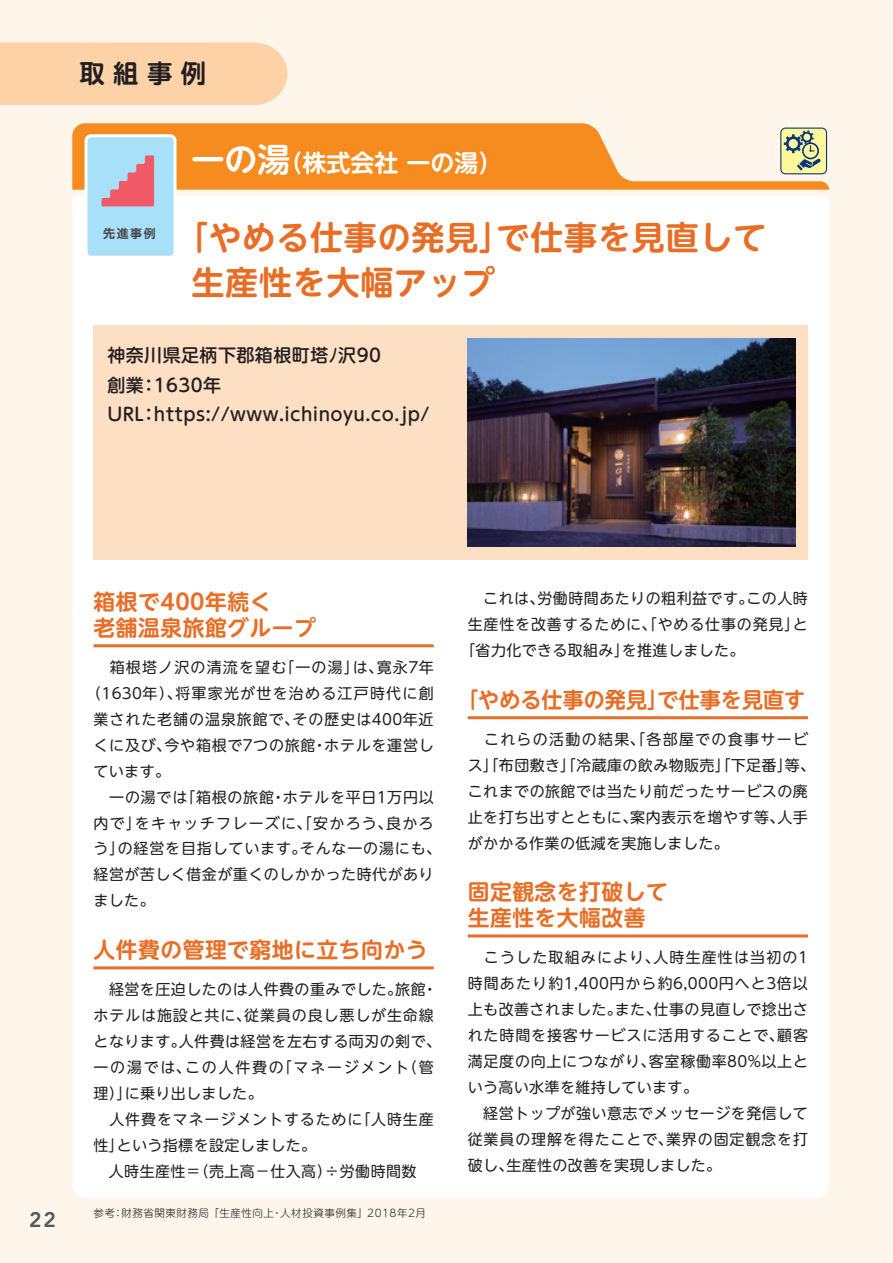
<style>
.page{position:relative;width:893px;height:1263px;background:#fef5eb}
.page>*{position:absolute;margin:0;border:0;box-sizing:border-box;transform-origin:0 0}
.t1{font:700 33px/45px "UD Shin M Go Pro De";letter-spacing:.025em;color:#e96d24}
.t2{font:700 25.35px "UD Shin M Go Pro De";color:#231f20}
.t3{font:700 24px "UD Shin M Go Pro De";color:#fff}
.t4{font:700 21.75px/26px "UD Shin M Go Pro De";letter-spacing:.025em;color:#e96d24}
.t5{font:700 21.75px "UD Shin M Go Pro De";color:#e96d24}
.t6{font:800 21px "Avenir LT Std";color:#57585a}
.t7{font:500 18px/29.5px "UD Shin M Go Pro";letter-spacing:.025em;color:#231f20}
.t8{font:15px/26px "UD Shin M Go Pro";letter-spacing:.03em;color:#231f20}
.t9{font:15px/26px "UD Shin M Go Pro";letter-spacing:.05em;color:#231f20}
.t10{font:15px "UD Shin M Go Pro";letter-spacing:.08em;color:#231f20}
.t11{font:15px "UD Shin M Go Pro";letter-spacing:.055em;color:#231f20}
.t12{font:15px "UD Shin M Go Pro";letter-spacing:.06em;color:#231f20}
.t13{font:15px "UD Shin M Go Pro";letter-spacing:.085em;color:#231f20}
.t14{font:700 12px "UD Shin M Go Pro De";color:#464748}
.t15{font:300 10.5px "UD Shin M Go Pro";letter-spacing:.05em;color:#231f20}
.s1{font-size:33px}
</style>
<div class="page">
<svg style="left:72px;top:123px;width:757px;height:67px;fill:#f68b1f"></svg>
<div style="left:72px;top:196px;width:757px;height:1002px;background:#fff"></div>
<div style="left:0;top:43px;width:287px;height:62px;background:#fdd2a7"></div>
<hr style="left:94px;top:644px;width:340px;height:3px;background:#e96d24">
<hr style="left:94px;top:966px;width:340px;height:3px;background:#e96d24">
<hr style="left:468px;top:716px;width:340px;height:3px;background:#e96d24">
<hr style="left:468px;top:934px;width:340px;height:3px;background:#e96d24">
<div style="left:94px;top:325px;width:714px;height:235px;background:#fddfc3"></div>
<svg style="left:76px;top:126px;width:109px;height:140px;background:#cbcdd0"></svg>
<svg style="left:778px;top:125px;width:51px;height:51px;background:#c4c89f"></svg>
<img style="left:468px;top:339px;width:327px;height:208px">
<h2 class="t2" style="left:80px;top:53px;width:128px">取組事例</h2>
<p class="t14" style="left:103px;top:223px;width:54px">先進事例</p>
<h3 class="t3" style="left:191px;top:143px;width:312px"><span class="s1">一の湯</span>（株式会社 一の湯）</h3>
<h1 class="t1" style="left:191px;top:214px;width:577px;text-indent:-16px">「やめる仕事の発見」で仕事を見直して生産性を大幅アップ</h1>
<p class="t7" style="left:107px;top:340px;width:324px">神奈川県足柄下郡箱根町塔ﾉ沢90<br>創業：1630年<br>URL：https://www.ichinoyu.co.jp/</p>
<h3 class="t6" style="left:29px;top:1207px;width:28px">22</h3>
<h3 class="t4" style="left:94px;top:588px;width:224px">箱根で400年続く<br>老舗温泉旅館グループ</h3>
<p class="t10" style="left:94px;top:655px;width:342px">　箱根塔ノ沢の清流を望む「一の湯」は、寛永7年</p>
<p class="t10" style="left:86px;top:681px;width:349px">（1630年）、将軍家光が世を治める江戸時代に創</p>
<p class="t12" style="left:94px;top:707px;width:342px">業された老舗の温泉旅館で、その歴史は400年近</p>
<p class="t9" style="left:94px;top:731px;width:342px">くに及び、今や箱根で7つの旅館・ホテルを運営し</p>
<p class="t8" style="left:94px;top:757px;width:78px">ています。</p>
<p class="t9" style="left:94px;top:783px;width:342px">　一の湯では「箱根の旅館・ホテルを平日1万円以</p>
<p class="t13" style="left:94px;top:811px;width:342px">内で」をキャッチフレーズに、「安かろう、良かろ</p>
<p class="t11" style="left:94px;top:836px;width:349px">う」の経営を目指しています。そんな一の湯にも、</p>
<p class="t8" style="left:94px;top:861px;width:342px">経営が苦しく借金が重くのしかかった時代があり</p>
<p class="t8" style="left:94px;top:887px;width:63px">ました。</p>
<h3 class="t4" style="left:94px;top:936px;width:335px">人件費の管理で窮地に立ち向かう</h3>
<p class="t8" style="left:94px;top:975px;width:349px">　経営を圧迫したのは人件費の重みでした。旅館・ホテルは施設と共に、従業員の良し悪しが生命線となります。人件費は経営を左右する両刃の剣で、一の湯では、この人件費の「マネージメント（管理）」に乗り出しました。<br>　人件費をマネージメントするために「人時生産性」という指標を設定しました。<br>　人時生産性＝（売上高－仕入高）÷労働時間数</p>
<p class="t15" style="left:94px;top:1204px;width:334px">参考：財務省関東財務局 「生産性向上・人材投資事例集」2018年2月</p>
<p class="t8" style="left:468px;top:585px;width:342px">　これは、労働時間あたりの粗利益です。この人時</p>
<p class="t11" style="left:468px;top:612px;width:342px">生産性を改善するために、「やめる仕事の発見」と</p>
<p class="t8" style="left:460px;top:637px;width:286px">「省力化できる取組み」を推進しました。</p>
<h3 class="t5" style="left:457px;top:682px;width:350px">「やめる仕事の発見」で仕事を見直す</h3>
<p class="t8" style="left:468px;top:725px;width:349px">　これらの活動の結果、「各部屋での食事サービス」「布団敷き」「冷蔵庫の飲み物販売」「下足番」等、これまでの旅館では当たり前だったサービスの廃止を打ち出すとともに、案内表示を増やす等、人手がかかる作業の低減を実施しました。</p>
<h3 class="t4" style="left:468px;top:878px;width:202px">固定観念を打破して生産性を大幅改善</h3>
<p class="t9" style="left:468px;top:943px;width:342px">　こうした取組みにより、人時生産性は当初の1時間あたり約1,400円から約6,000円へと3倍以上も改善されました。また、仕事の見直しで捻出された時間を接客サービスに活用することで、顧客満足度の向上につながり、客室稼働率80%以上という高い水準を維持しています。<br>　経営トップが強い意志でメッセージを発信して従業員の理解を得たことで、業界の固定観念を打破し、生産性の改善を実現しました。</p>
</div>
